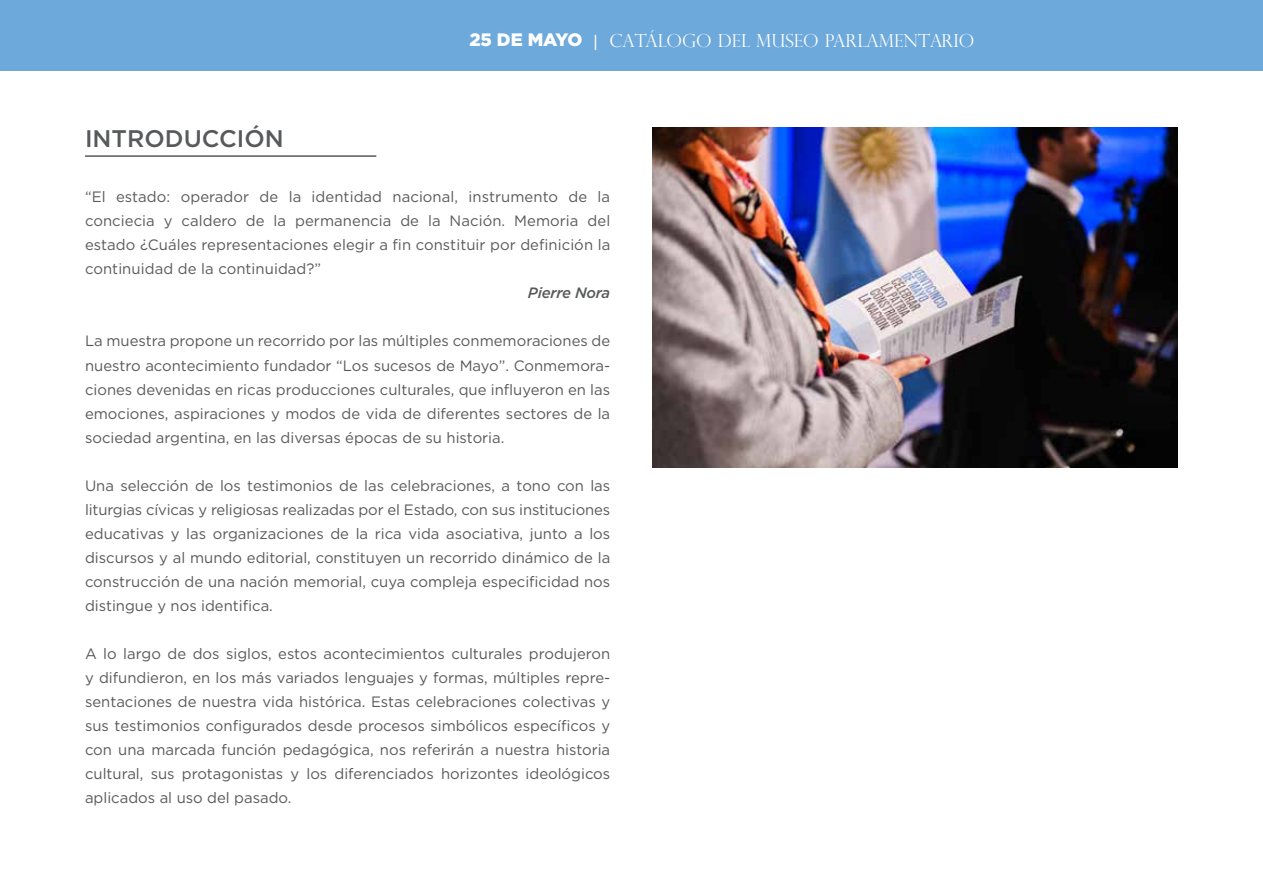
<style>
.page{position:relative;width:1263px;height:893px;background:#fff}
.page>*{position:absolute;margin:0;border:0;box-sizing:border-box;transform-origin:0 0}
.t1{font:500 24px "Gotham";color:#58595b}
.t2{font:300 18px "Perpetua Titling";color:#fff}
.t3{font:15px/24px "Gotham";color:#58595b;text-align:justify}
.t4{font:italic 500 15px "Gotham";letter-spacing:-.015em;color:#58595b}
.s1{font-family:"Gotham";font-weight:900}
</style>
<div class="page">
<div style="left:0;top:0;width:1263px;height:71px;background:#6ea9dc"></div>
<hr style="left:85px;top:155px;width:291px;height:2px;background:#58595b">
<img style="left:653px;top:128px;width:525px;height:340px">
<h1 class="t1" style="left:85px;top:123px;width:200px">INTRODUCCIÓN</h1>
<p class="t2" style="left:469px;top:29px;width:507px"><span class="s1">25 DE MAYO</span> | CATÁLOGO DEL MUSEO PARLAMENTARIO</p>
<p class="t3" style="left:85px;top:185px;width:527px">“El estado: operador de la identidad nacional, instrumento de la conciecia y caldero de la permanencia de la Nación. Memoria del estado ¿Cuáles representaciones elegir a fin constituir por definición la continuidad de la continuidad?”</p>
<p class="t4" style="left:528px;top:283px;width:84px">Pierre Nora</p>
<p class="t3" style="left:85px;top:329px;width:527px">La muestra propone un recorrido por las múltiples conmemoraciones de nuestro acontecimiento fundador “Los sucesos de Mayo”. Conmemora&shy;ciones devenidas en ricas producciones culturales, que influyeron en las emociones, aspiraciones y modos de vida de diferentes sectores de la sociedad argentina, en las diversas épocas de su historia.</p>
<p class="t3" style="left:85px;top:473px;width:527px">Una selección de los testimonios de las celebraciones, a tono con las liturgias cívicas y religiosas realizadas por el Estado, con sus instituciones educativas y las organizaciones de la rica vida asociativa, junto a los discursos y al mundo editorial, constituyen un recorrido dinámico de la construcción de una nación memorial, cuya compleja especificidad nos distingue y nos identifica.</p>
<p class="t3" style="left:85px;top:641px;width:527px">A lo largo de dos siglos, estos acontecimientos culturales produjeron y difundieron, en los más variados lenguajes y formas, múltiples repre&shy;sentaciones de nuestra vida histórica. Estas celebraciones colectivas y sus testimonios configurados desde procesos simbólicos específicos y con una marcada función pedagógica, nos referirán a nuestra historia cultural, sus protagonistas y los diferenciados horizontes ideológicos aplicados al uso del pasado.</p>
</div>
